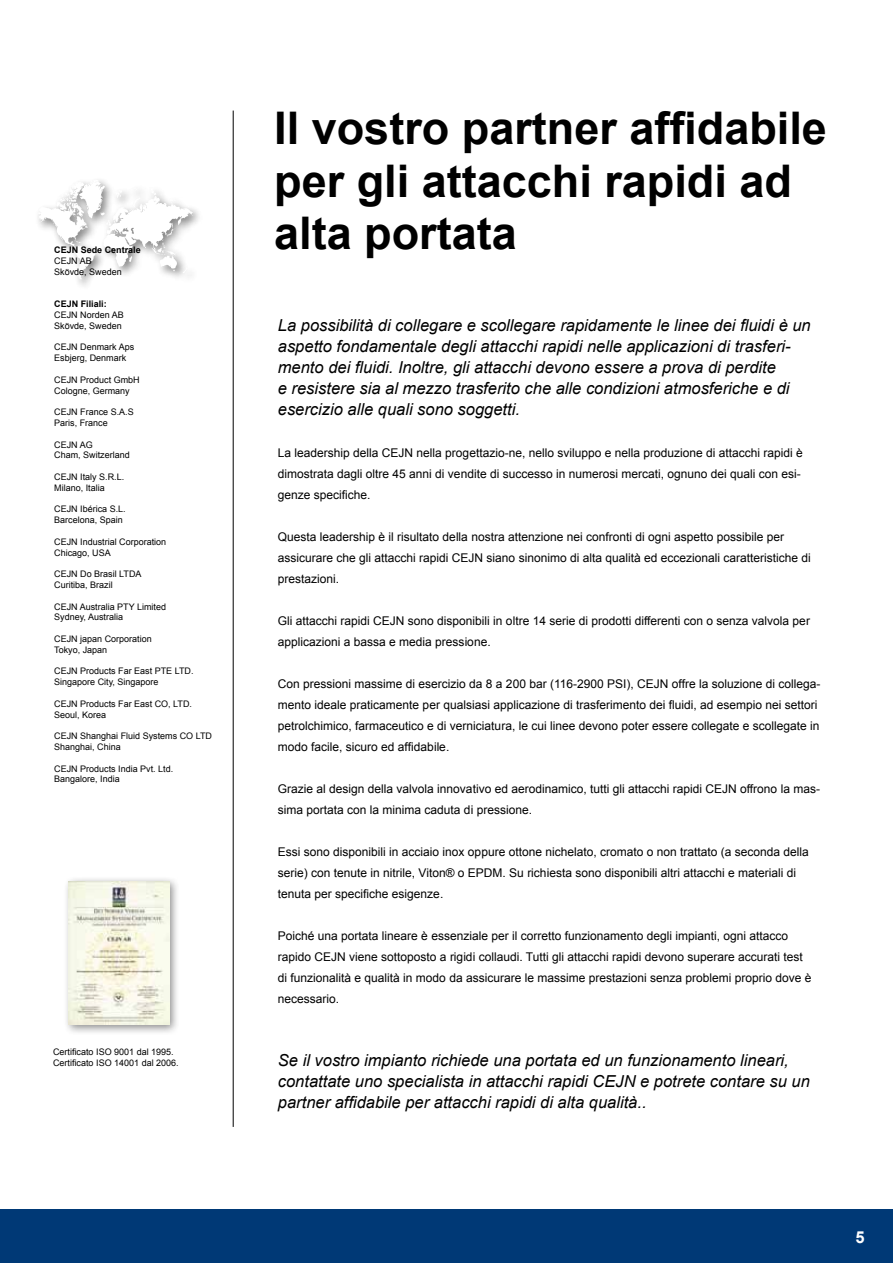
<style>
.page{position:relative;width:893px;height:1263px;background:#fff}
.page>*{position:absolute;margin:0;border:0;box-sizing:border-box;transform-origin:0 0}
.t1{font:700 45px/52.5px "Arial";color:#000}
.t2{font:italic 16.5px/21px "Arial";color:#000}
.t3{font:700 16.5px "Arial";color:#fff}
.t4{font:12px/21px "Arial";color:#000}
.t5{font:9px/10.8px "Arial";color:#000}
.t6{font:700 9px "Arial";color:#000}
</style>
<div class="page">
<svg style="left:38px;top:180px;width:155px;height:100px"></svg>
<div style="left:63px;top:876px;width:117px;height:160px;background:#000;opacity:.45"></div>
<img style="left:68px;top:881px;width:101px;height:143px">
<hr style="left:233px;top:111px;width:1px;height:1016px;background:#000">
<div style="left:0;top:1210px;width:893px;height:53px;background:#003976"></div>
<p class="t6" style="left:54px;top:244px;width:88px">CEJN Sede Centrale</p>
<p class="t5" style="left:54px;top:256px;width:69px">CEJN AB<br>Skövde, Sweden</p>
<p class="t6" style="left:54px;top:298px;width:54px">CEJN Filiali:</p>
<p class="t5" style="left:54px;top:310px;width:70px">CEJN Norden AB<br>Skövde, Sweden</p>
<p class="t5" style="left:54px;top:342px;width:82px">CEJN Denmark Aps<br>Esbjerg, Denmark</p>
<p class="t5" style="left:54px;top:374px;width:86px">CEJN Product GmbH<br>Cologne, Germany</p>
<p class="t5" style="left:54px;top:407px;width:81px">CEJN France S.A.S<br>Paris, France</p>
<p class="t5" style="left:54px;top:439px;width:77px">CEJN AG<br>Cham, Switzerland</p>
<p class="t5" style="left:54px;top:472px;width:72px">CEJN Italy S.R.L.<br>Milano, Italia</p>
<p class="t5" style="left:54px;top:504px;width:73px">CEJN I bérica S.L.<br>Barcelona, Spain</p>
<p class="t5" style="left:54px;top:536px;width:114px">CEJN I ndustrial Corporation<br>Chicago, USA</p>
<p class="t5" style="left:54px;top:569px;width:72px">CEJN Do Brasil LTD</p>
<p class="t5" style="left:136px;top:569px;width:8px">A</p>
<p class="t5" style="left:54px;top:580px;width:60px">Curitiba, Brazil</p>
<p class="t5" style="left:54px;top:601px;width:113px">CEJN Australia PTY Limited<br>Sydney, Australia</p>
<p class="t5" style="left:54px;top:634px;width:99px">CEJN japan Corporation<br>Tokyo, Japan</p>
<p class="t5" style="left:54px;top:666px;width:127px">CEJN Products Far East PTE LTD</p>
<p class="t5" style="left:191px;top:666px;width:4px">.</p>
<p class="t5" style="left:54px;top:677px;width:106px">Singapore City, Singapore</p>
<p class="t5" style="left:54px;top:698px;width:126px">CEJN Products Far East CO, LTD</p>
<p class="t5" style="left:190px;top:698px;width:4px">.</p>
<p class="t5" style="left:54px;top:709px;width:54px">Seoul, Korea</p>
<p class="t5" style="left:54px;top:731px;width:148px">CEJN Shanghai Fluid Systems CO LTD<br>Shanghai, China</p>
<p class="t5" style="left:54px;top:763px;width:121px">CEJN Products I ndia Pvt. Ltd.<br>Bangalore, I ndia</p>
<p class="t5" style="left:53px;top:1047px;width:127px">Certificato ISO 9001 dal 1995.<br>Certificato ISO 14001 dal 2006.</p>
<h1 class="t1" style="left:274px;top:104px;width:554px">Il vostro partner affidabile per gli attacchi rapidi ad</h1>
<h1 class="t1" style="left:274px;top:209px;width:244px">alta portata</h1>
<p class="t2" style="left:278px;top:315px;width:534px">La possibilità di collegare e scollegare rapidamente le linee dei fluidi è un aspetto fondamentale degli attacchi rapidi nelle applicazioni di trasferi&shy;mento dei fluidi. Inoltre, gli attacchi devono essere a prova di perdite<br>e resistere sia al mezzo trasferito che alle condizioni atmosferiche e di esercizio alle quali sono soggetti.</p>
<p class="t4" style="left:278px;top:442px;width:526px">La leadership della CEJN nella progettazio-ne, nello sviluppo e nella produzione di attacchi rapidi è dimostrata dagli oltre 45 anni di vendite di successo in numerosi mercati, ognuno dei quali con esi&shy;genze specifiche.</p>
<p class="t4" style="left:278px;top:526px;width:534px">Questa leadership è il risultato della nostra attenzione nei confronti di ogni aspetto possibile per assicurare che gli attacchi rapidi CEJN siano sinonimo di alta qualità ed eccezionali caratteristiche di prestazioni.</p>
<p class="t4" style="left:278px;top:610px;width:534px">Gli attacchi rapidi CEJN sono disponibili in oltre 14 serie di prodotti differenti con o senza valvola per applicazioni a bassa e media pressione.</p>
<p class="t4" style="left:278px;top:673px;width:544px">Con pressioni massime di esercizio da 8 a 200 bar (116-2900 PSI ), CEJN offre la soluzione di collega&shy;mento ideale praticamente per qualsiasi applicazione di trasferimento dei fluidi, ad esempio nei settori petrolchimico, farmaceutico e di verniciatura, le cui linee devono poter essere collegate e scollegate in modo facile, sicuro ed affidabile.</p>
<p class="t4" style="left:278px;top:778px;width:544px">Grazie al design della valvola innovativo ed aerodinamico, tutti gli attacchi rapidi CEJN offrono la mas&shy;sima portata con la minima caduta di pressione.</p>
<p class="t4" style="left:278px;top:841px;width:532px">Essi sono disponibili in acciaio inox oppure ottone nichelato, cromato o non trattato (a seconda della serie) con tenute in nitrile, Viton® o EPDM . Su richiesta sono disponibili altri attacchi e materiali di tenuta per specifiche esigenze.</p>
<p class="t4" style="left:278px;top:925px;width:535px">Poiché una portata lineare è essenziale per il corretto funzionamento degli impianti, ogni attacco rapido CEJN viene sottoposto a rigidi collaudi. Tutti gli attacchi rapidi devono superare accurati test di funzionalità e qualità in modo da assicurare le massime prestazioni senza problemi proprio dove è necessario.</p>
<h2 class="t2" style="left:278px;top:1050px;width:533px">Se il vostro impianto richiede una portata ed un funzionamento lineari, contattate uno specialista in attacchi rapidi CEJN e potrete contare su un partner affidabile per attacchi rapidi di alta qualità..</h2>
<h2 class="t3" style="left:855px;top:1226px;width:11px">5</h2>
</div>
